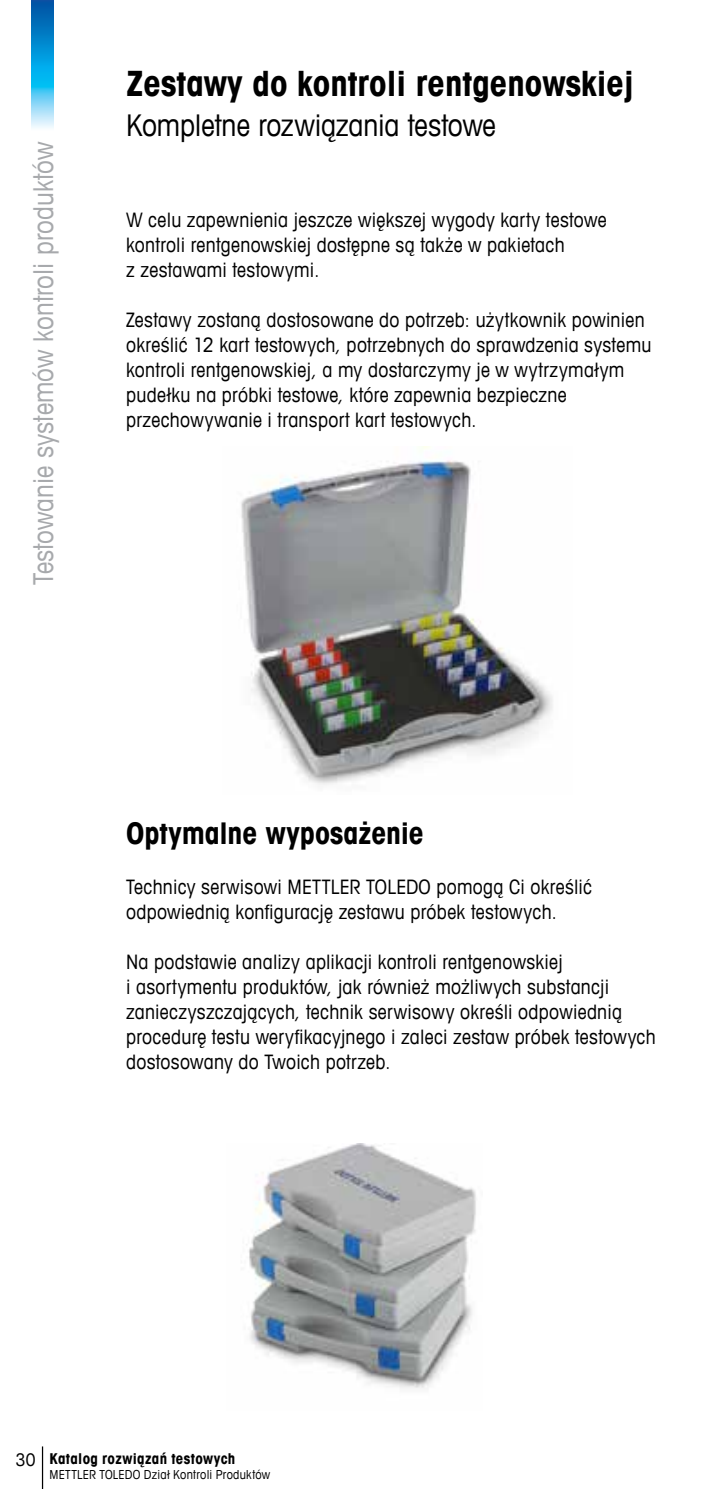
<style>
.page{position:relative;width:709px;height:1489px;background:#fff}
.page>*{position:absolute;margin:0;border:0;box-sizing:border-box;transform-origin:0 0}
.t1{font:700 condensed 35px "Avant Garde Com";color:#000}
.t2{font:condensed 30px "Avant Garde Com";letter-spacing:-.005em;color:#000}
.t3{font:700 condensed 30px "Avant Garde Com";letter-spacing:-.005em;color:#000}
.t4{font:condensed 27.5px "Avant Garde Com";color:#a7a9ac}
.t5{font:condensed 20px/25px "Avant Garde Com";letter-spacing:.015em;color:#000}
.t6{font:700 condensed 15px "Avant Garde Com";letter-spacing:.02em;color:#000}
.t7{font:condensed 12.5px "Avant Garde Com";letter-spacing:.02em;color:#000}
.s1{font-weight:400;font-size:17.5px}
</style>
<div class="page">
<hr style="left:42px;top:1446px;width:1px;height:42px;background:#000">
<img style="left:32px;top:0;width:21px;height:128px">
<img style="left:241px;top:446px;width:312px;height:339px">
<img style="left:246px;top:1143px;width:230px;height:246px">
<h3 class="t4" style="left:26px;top:585px;width:445px;rotate:-90deg">Testowanie systemów kontroli produktów</h3>
<h1 class="t1" style="left:126px;top:61px;width:509px">Zestawy do kontroli rentgenowskiej</h1>
<h2 class="t2" style="left:126px;top:107px;width:371px">Kompletne rozwiązania testowe</h2>
<p class="t5" style="left:126px;top:207px;width:482px">W celu zapewnienia jeszcze większej wygody karty testowe kontroli rentgenowskiej dostępne są także w pakietach<br>z zestawami testowymi.</p>
<p class="t5" style="left:126px;top:307px;width:527px">Zestawy zostaną dostosowane do potrzeb: użytkownik powinien określić 12 kart testowych, potrzebnych do sprawdzenia systemu kontroli rentgenowskiej, a my dostarczymy je w wytrzymałym pudełku na próbki testowe, które zapewnia bezpieczne przechowywanie i transport kart testowych.</p>
<h2 class="t3" style="left:126px;top:814px;width:299px">Optymalne wyposażenie</h2>
<p class="t5" style="left:126px;top:874px;width:467px">Technicy serwisowi METTLER TOLEDO pomogą Ci określić odpowiednią konfigurację zestawu próbek testowych.</p>
<p class="t5" style="left:126px;top:949px;width:531px">Na podstawie analizy aplikacji kontroli rentgenowskiej<br>i asortymentu produktów, jak również możliwych substancji zanieczyszczających, technik serwisowy określi odpowiednią procedurę testu weryfikacyjnego i zaleci zestaw próbek testowych dostosowany do Twoich potrzeb.</p>
<p class="t6" style="left:16px;top:1449px;width:221px"><span class="s1">30</span> Katalog rozwiązań testowych</p>
<p class="t7" style="left:50px;top:1466px;width:222px">METTLER TOLEDO Dział Kontroli Produktów</p>
</div>
